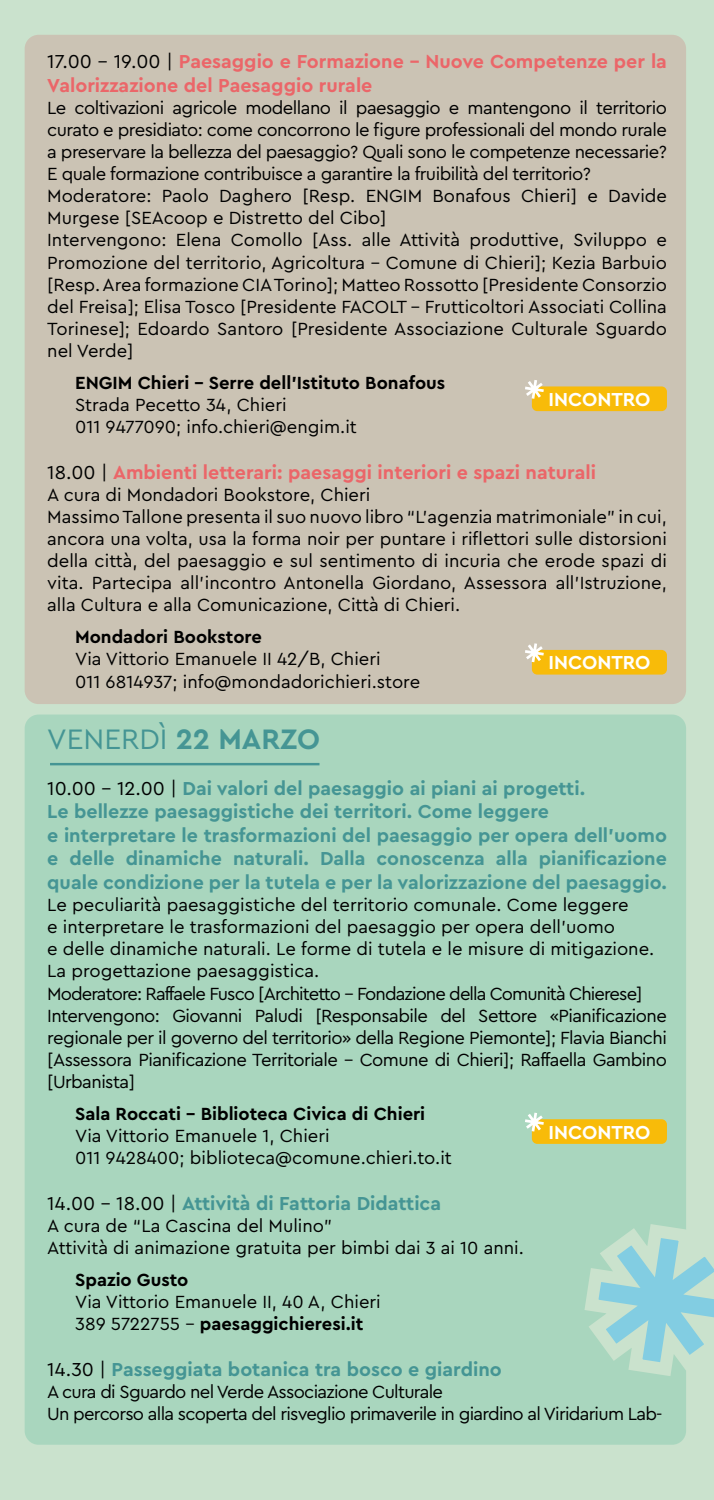
<style>
.page{position:relative;width:714px;height:1500px;background:#cae2cd}
.page>*{position:absolute;margin:0;border:0;box-sizing:border-box;transform-origin:0 0}
.t1{font:29.55px "Cera Pro";color:#459594}
.t2{font:700 19.65px/23.5px "Cera Pro";color:#459594}
.t3{font:700 19.65px/23.5px "Cera Pro";color:#eb6669}
.t4{font:700 19.65px "Cera Pro";color:#fff}
.t5{font:18.45px/22px "Cera Pro";color:#000}
.t6{font:18.45px/22px "Cera Pro";letter-spacing:-.03em;color:#000}
.t7{font:18.45px/22px "Cera Pro";letter-spacing:-.04em;color:#000}
.t8{font:700 18.45px "Cera Pro";color:#000}
.s1{font-weight:400;color:#000}
.s2{font-weight:700}
</style>
<div class="page">
<div style="left:25px;top:715px;width:661px;height:730px;background:#a9d6be;border-radius:14px"></div>
<div style="left:25px;top:35px;width:661px;height:669px;background:#cbc3b4;border-radius:14px"></div>
<hr style="left:50px;top:763px;width:270px;height:2px;background:#459594">
<svg style="left:584px;top:1224px;width:130px;height:152px"></svg>
<div style="left:532px;top:386px;width:135px;height:25px;background:#f8bb09;border-radius:5px"></div>
<svg style="left:525px;top:380px;width:19px;height:19px"></svg>
<div style="left:532px;top:1119px;width:135px;height:25px;background:#f8bb09;border-radius:5px"></div>
<svg style="left:525px;top:1113px;width:19px;height:19px"></svg>
<div style="left:532px;top:650px;width:135px;height:25px;background:#f8bb09;border-radius:5px"></div>
<svg style="left:525px;top:643px;width:19px;height:19px"></svg>
<p class="t3" style="left:47px;top:49px;width:621px"><span class="s1">17.00 - 19.00 |</span> Paesaggio e Formazione – Nuove Competenze per la<br>Valorizzazione del Paesaggio rurale</p>
<p class="t5" style="left:47px;top:96px;width:621px">Le coltivazioni agricole modellano il paesaggio e mantengono il territorio curato e presidiato: come concorrono le figure professionali del mondo rurale a preservare la bellezza del paesaggio? Quali sono le competenze necessarie?<br>E quale formazione contribuisce a garantire la fruibilità del territorio?<br>Moderatore: Paolo Daghero [Resp. ENGIM Bonafous Chieri] e Davide Murgese [SEAcoop e Distretto del Cibo]<br>Intervengono: Elena Comollo [Ass. alle Attività produttive, Sviluppo e Promozione del territorio, Agricoltura - Comune di Chieri]; Kezia Barbuio [Resp. Area formazione CIA Torino]; Matteo Rossotto [Presidente Consorzio del Freisa]; Elisa Tosco [Presidente FACOLT – Frutticoltori Associati Collina Torinese]; Edoardo Santoro [Presidente Associazione Culturale Sguardo nel Verde]</p>
<p class="t8" style="left:75px;top:370px;width:372px">ENGIM Chieri - Serre dell’Istituto Bonafous</p>
<p class="t5" style="left:75px;top:393px;width:283px">Strada Pecetto 34, Chieri<br>011 9477090; info.chieri@engim.it</p>
<p class="t3" style="left:47px;top:460px;width:550px"><span class="s1">18.00 |</span> Ambienti letterari: paesaggi interiori e spazi naturali</p>
<p class="t5" style="left:47px;top:483px;width:621px">A cura di Mondadori Bookstore, Chieri<br>Massimo Tallone presenta il suo nuovo libro “L’agenzia matrimoniale” in cui, ancora una volta, usa la forma noir per puntare i riflettori sulle distorsioni della città, del paesaggio e sul sentimento di incuria che erode spazi di vita. Partecipa all’incontro Antonella Giordano, Assessora all’Istruzione, alla Cultura e alla Comunicazione, Città di Chieri.</p>
<p class="t8" style="left:75px;top:625px;width:188px">Mondadori Bookstore</p>
<p class="t5" style="left:75px;top:647px;width:347px">Via Vittorio Emanuele II 42/B, Chieri<br>011 6814937; info@mondadorichieri.store</p>
<h1 class="t1" style="left:47px;top:719px;width:274px">VENERDÌ <span class="s2">22 MARZO</span></h1>
<p class="t2" style="left:47px;top:775px;width:621px"><span class="s1">10.00 - 12.00 |</span> Dai valori del paesaggio ai piani ai progetti.<br>Le bellezze paesaggistiche dei territori. Come leggere<br>e interpretare le trasformazioni del paesaggio per opera dell’uomo e delle dinamiche naturali. Dalla conoscenza alla pianificazione quale condizione per la tutela e per la valorizzazione del paesaggio.</p>
<p class="t6" style="left:47px;top:893px;width:621px">Le peculiarità paesaggistiche del territorio comunale. Come leggere<br>e interpretare le trasformazioni del paesaggio per opera dell’uomo<br>e delle dinamiche naturali. Le forme di tutela e le misure di mitigazione.<br>La progettazione paesaggistica.<br>Moderatore: Raffaele Fusco [Architetto - Fondazione della Comunità Chierese] Intervengono: Giovanni Paludi [Responsabile del Settore «Pianificazione regionale per il governo del territorio» della Regione Piemonte]; Flavia Bianchi [Assessora Pianificazione Territoriale - Comune di Chieri]; Raffaella Gambino [Urbanista]</p>
<p class="t8" style="left:75px;top:1101px;width:352px">Sala Roccati - Biblioteca Civica di Chieri</p>
<p class="t5" style="left:75px;top:1124px;width:378px">Via Vittorio Emanuele 1, Chieri<br>011 9428400; biblioteca@comune.chieri.to.it</p>
<p class="t2" style="left:47px;top:1191px;width:395px"><span class="s1">14.00 - 18.00 |</span> Attività di Fattoria Didattica</p>
<p class="t5" style="left:47px;top:1214px;width:478px">A cura de “La Cascina del Mulino”<br>Attività di animazione gratuita per bimbi dai 3 ai 10 anni.</p>
<p class="t8" style="left:75px;top:1267px;width:115px">Spazio Gusto</p>
<p class="t5" style="left:75px;top:1290px;width:307px">Via Vittorio Emanuele II, 40 A, Chieri<br>389 5722755 - <span class="s2">paesaggichieresi.it</span></p>
<p class="t2" style="left:47px;top:1357px;width:456px"><span class="s1">14.30 |</span> Passeggiata botanica tra bosco e giardino</p>
<p class="t7" style="left:47px;top:1380px;width:617px">A cura di Sguardo nel Verde Associazione Culturale<br>Un percorso alla scoperta del risveglio primaverile in giardino al Viridarium Lab-</p>
<p class="t4" style="left:548px;top:386px;width:104px">INCONTRO</p>
<p class="t4" style="left:548px;top:650px;width:104px">INCONTRO</p>
<p class="t4" style="left:548px;top:1119px;width:104px">INCONTRO</p>
</div>
